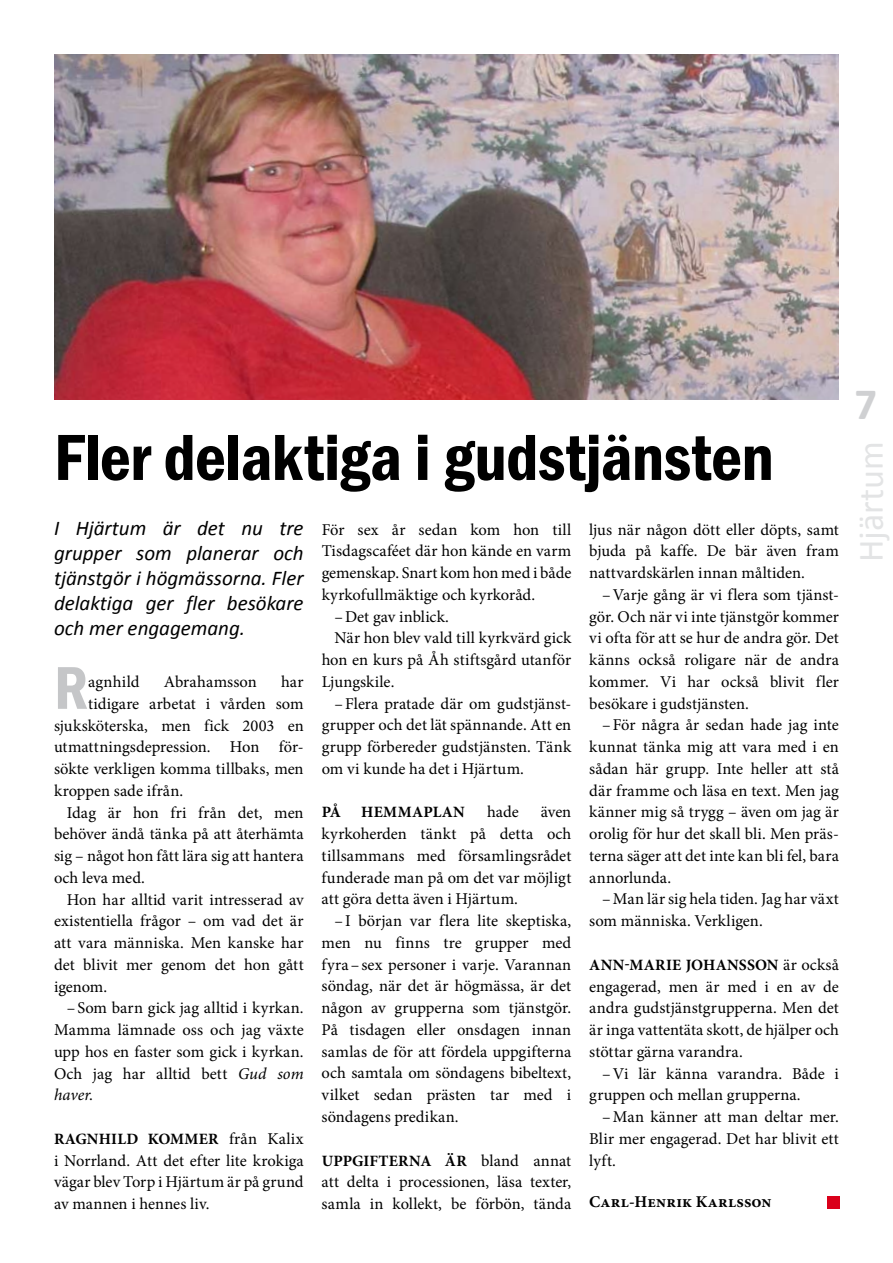
<style>
.page{position:relative;width:893px;height:1263px;background:#fff}
.page>*{position:absolute;margin:0;border:0;box-sizing:border-box;transform-origin:0 0}
.t1{font:600 condensed 67.5px "Franklin Gothic";letter-spacing:-.01em;color:#000}
.t2{font:600 condensed 62.55px "Franklin Gothic";color:#c5c6c8}
.t3{font:700 45px "Calibri";color:#cfd0d2}
.t4{font:36px "Calibri";color:#e3e4e5}
.t5{font:italic 21px/25.2px "Calibri";color:#000;text-align:justify}
.t6{font:16.5px/21.8px "Minion Pro";color:#000;text-align:justify}
.t7{font:700 16.5px "Minion Pro";letter-spacing:.015em;color:#000}
.t8{font:italic 16.5px "Minion Pro";color:#000}
.t9{font:700 15.75px "Minion Pro";letter-spacing:.045em;color:#000}
.s1{font-weight:400;font-size:16.5px}
.s2{font-style:italic}
.s3{font-style:normal}
.s4{font-weight:700;font-size:15.75px}
</style>
<div class="page">
<div style="left:827px;top:1196px;width:13px;height:12px;background:#da001a"></div>
<img style="left:54px;top:54px;width:785px;height:346px">
<h1 class="t1" style="left:54px;top:412px;width:721px">Fler delaktiga i gudstjänsten</h1>
<p class="t5" style="left:54px;top:514px;width:251px">I Hjärtum är det nu tre grupper som planerar och tjänstgör i högmässorna. Fler delaktiga ger fler besökare och mer engagemang.</p>
<p class="t6" style="left:589px;top:519px;width:251px">ljus när någon dött eller döpts, samt bjuda på kaffe. De bär även fram nattvardskärlen innan måltiden.</p>
<p class="t6" style="left:589px;top:584px;width:251px;text-indent:13px">–Varje gång är vi flera som tjänst&shy;gör. Och när vi inte tjänstgör kommer vi ofta för att se hur de andra gör. Det känns också roligare när de andra kommer. Vi har också blivit fler besökare i gudstjänsten.</p>
<p class="t6" style="left:589px;top:714px;width:251px;text-indent:13px">–För några år sedan hade jag inte kunnat tänka mig att vara med i en sådan här grupp. Inte heller att stå där framme och läsa en text. Men jag känner mig så trygg – även om jag är orolig för hur det skall bli. Men präs&shy;terna säger att det inte kan bli fel, bara annorlunda.</p>
<p class="t6" style="left:589px;top:888px;width:251px;text-indent:13px">–Man lär sig hela tiden. Jag har växt som människa. Verkligen.</p>
<p class="t9" style="left:589px;top:954px;width:251px">ANN-MARIE JOHANSSON <span class="s1">är också</span></p>
<p class="t6" style="left:589px;top:975px;width:251px">engagerad, men är med i en av de andra gudstjänstgrupperna. Men det är inga vattentäta skott, de hjälper och stöttar gärna varandra.</p>
<p class="t6" style="left:589px;top:1062px;width:251px;text-indent:13px">–Vi lär känna varandra. Både i gruppen och mellan grupperna.</p>
<p class="t6" style="left:589px;top:1106px;width:251px;text-indent:13px">–Man känner att man deltar mer.<br>Blir mer engagerad. Det har blivit ett lyft.</p>
<p class="t7" style="left:589px;top:1190px;width:184px">CARL-HENRIK KARLSSON</p>
<p class="t6" style="left:322px;top:519px;width:251px">För sex år sedan kom hon till</p>
<p class="t6" style="left:322px;top:540px;width:251px">Tisdagscaféet där hon kände en varm</p>
<p class="t6" style="left:322px;top:562px;width:251px">gemenskap. Snart kom hon med i både</p>
<p class="t6" style="left:322px;top:584px;width:215px">kyrkofullmäktige och kyrkoråd.</p>
<p class="t6" style="left:334px;top:606px;width:116px">–Det gav inblick.</p>
<p class="t6" style="left:334px;top:627px;width:238px">När hon blev vald till kyrkvärd gick</p>
<p class="t6" style="left:322px;top:649px;width:251px">hon en kurs på Åh stiftsgård utanför</p>
<p class="t6" style="left:322px;top:671px;width:74px">Ljungskile.</p>
<p class="t6" style="left:334px;top:693px;width:238px">–Flera pratade där om gudstjänst-</p>
<p class="t6" style="left:322px;top:714px;width:251px">grupper och det lät spännande. Att en</p>
<p class="t6" style="left:322px;top:736px;width:251px">grupp förbereder gudstjänsten. Tänk</p>
<p class="t6" style="left:322px;top:758px;width:204px">om vi kunde ha det i Hjärtum.</p>
<p class="t9" style="left:322px;top:801px;width:21px">PÅ</p>
<p class="t9" style="left:361px;top:801px;width:26px">HEMM</p>
<p class="t9" style="left:412px;top:801px;width:54px">APLAN</p>
<p class="t6" style="left:487px;top:801px;width:33px">hade</p>
<h2 class="t2" style="left:54px;top:646px;width:36px">R</h2>
<p class="t6" style="left:88px;top:671px;width:53px">agnhild</p>
<p class="t6" style="left:164px;top:671px;width:95px">Abrahamsson</p>
<p class="t6" style="left:281px;top:671px;width:24px">har</p>
<p class="t6" style="left:88px;top:693px;width:217px">tidigare arbetat i vården som</p>
<p class="t6" style="left:54px;top:714px;width:251px">sjuksköterska, men fick 2003 en</p>
<p class="t6" style="left:54px;top:736px;width:251px">utmattningsdepression. Hon för-</p>
<p class="t6" style="left:54px;top:758px;width:251px">sökte verkligen komma tillbaks, men</p>
<p class="t6" style="left:54px;top:780px;width:131px">kroppen sade ifrån.</p>
<p class="t6" style="left:67px;top:801px;width:238px">Idag är hon fri från det, men</p>
<p class="t6" style="left:54px;top:823px;width:251px">behöver ändå tänka på att återhämta</p>
<p class="t6" style="left:54px;top:845px;width:251px">sig – något hon fått lära sig att hantera</p>
<p class="t6" style="left:54px;top:867px;width:93px">och leva med.</p>
<p class="t6" style="left:67px;top:888px;width:238px">Hon har alltid varit intresserad av</p>
<p class="t6" style="left:54px;top:910px;width:251px">existentiella frågor – om vad det är</p>
<p class="t6" style="left:54px;top:932px;width:251px">att vara människa. Men kanske har</p>
<p class="t6" style="left:54px;top:954px;width:251px">det blivit mer genom det hon gått</p>
<p class="t6" style="left:54px;top:975px;width:55px">igenom.</p>
<p class="t6" style="left:67px;top:997px;width:238px">–Som barn gick jag alltid i kyrkan.</p>
<p class="t6" style="left:54px;top:1019px;width:251px">Mamma lämnade oss och jag växte</p>
<p class="t6" style="left:54px;top:1041px;width:251px">upp hos en faster som gick i kyrkan.</p>
<p class="t6" style="left:54px;top:1062px;width:251px">Och jag har alltid bett <span class="s2">Gud som</span></p>
<p class="t8" style="left:54px;top:1084px;width:41px">haver<span class="s3">.</span></p>
<p class="t9" style="left:54px;top:1128px;width:67px">RAGNHILD</p>
<p class="t9" style="left:148px;top:1128px;width:36px">KOMME</p>
<p class="t6" style="left:322px;top:801px;width:251px;text-indent:219px">även kyrkoherden tänkt på detta och tillsammans med församlingsrådet funderade man på om det var möjligt att göra detta även i Hjärtum.</p>
<p class="t6" style="left:322px;top:910px;width:251px;text-indent:13px">–I början var flera lite skeptiska, men nu finns tre grupper med fyra–sex personer i varje. Varannan söndag, när det är högmässa, är det någon av grupperna som tjänstgör.<br>På tisdagen eller onsdagen innan samlas de för att fördela uppgifterna och samtala om söndagens bibeltext, vilket sedan prästen tar med i söndagens predikan.</p>
<p class="t9" style="left:322px;top:1149px;width:11px">UPP</p>
<p class="t9" style="left:352px;top:1149px;width:221px">GIFTERNA ÄR <span class="s1">bland annat</span></p>
<p class="t6" style="left:322px;top:1171px;width:251px">att delta i processionen, läsa texter, samla in kollekt, be förbön, tända</p>
<p class="t6" style="left:54px;top:1128px;width:251px;text-indent:154px"><span class="s4">R</span> från Kalix i Norrland. Att det efter lite krokiga vägar blev Torp i Hjärtum är på grund av mannen i hennes liv.</p>
<h3 class="t3" style="left:855px;top:376px;width:24px">7</h3>
<h3 class="t4" style="left:848px;top:562px;width:122px;rotate:-90deg">Hjärtum</h3>
</div>
